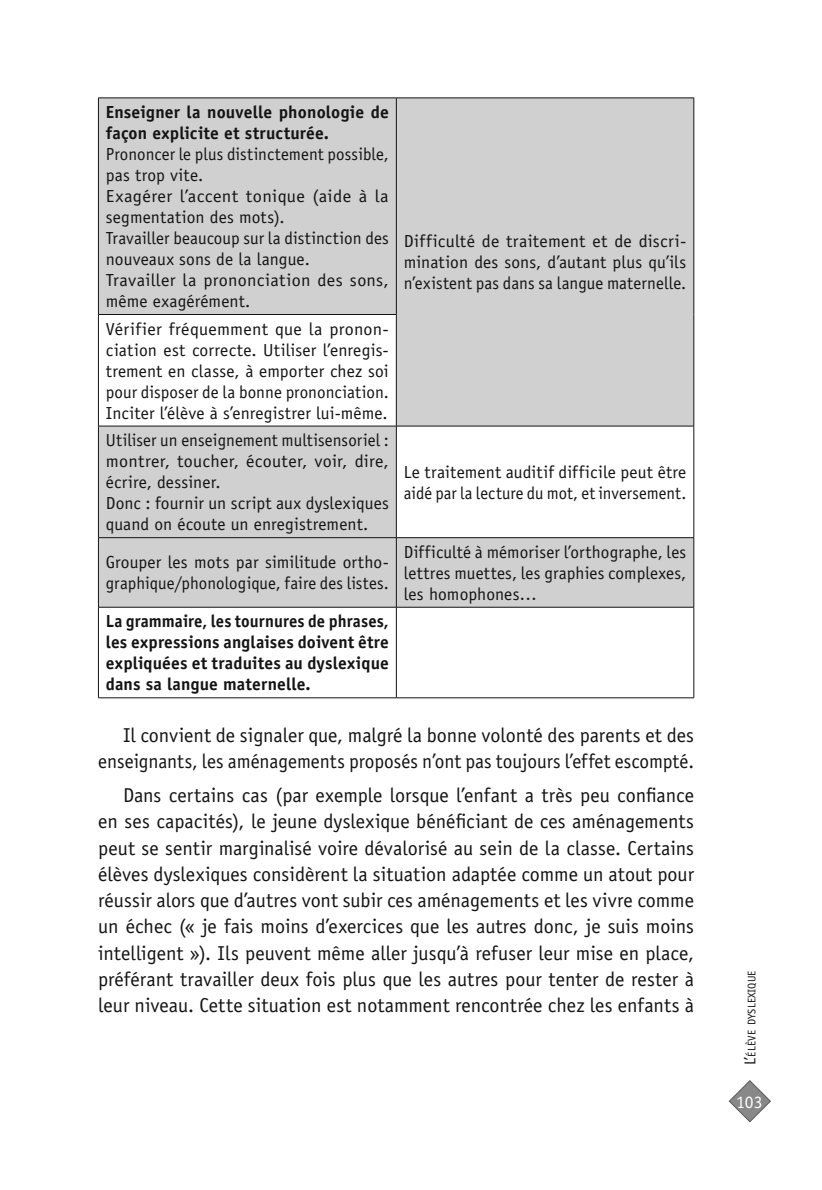
<style>
.page{position:relative;width:822px;height:1190px;background:#fff}
.page>*{position:absolute;margin:0;border:0;box-sizing:border-box;transform-origin:0 0}
.t1{font:20.12px/26.2px "Officina Sans Std";color:#141414;text-align:right}
.t2{font:17.5px/21px "Officina Sans Std";letter-spacing:.01em;color:#141414}
.t3{font:700 17.5px/21px "Officina Sans Std";letter-spacing:.01em;color:#141414;text-align:justify;scale:.95 1}
.t4{font:700 17.5px/21px "Officina Sans Std";letter-spacing:.01em;color:#141414}
.t5{font:17.5px "Officina Sans Std";color:#fff}
.t6{font:11.03px "Officina Sans Std";letter-spacing:.015em;color:#141414}
.s1{font-size:15.75px}
</style>
<div class="page">
<svg style="left:728px;top:1080px;width:43px;height:42px"></svg>
<svg style="left:99px;top:99px;width:594px;height:508px;fill:#d0d0d0"></svg>
<hr style="left:98px;top:98px;width:298px;height:1px;background:#141414">
<hr style="left:98px;top:98px;width:1px;height:216px;background:#141414">
<hr style="left:396px;top:98px;width:297px;height:1px;background:#141414">
<hr style="left:396px;top:98px;width:1px;height:216px;background:#141414">
<hr style="left:693px;top:98px;width:1px;height:216px;background:#141414">
<hr style="left:693px;top:314px;width:1px;height:112px;background:#141414">
<hr style="left:98px;top:314px;width:298px;height:1px;background:#141414">
<hr style="left:98px;top:315px;width:1px;height:111px;background:#141414">
<hr style="left:396px;top:315px;width:1px;height:111px;background:#141414">
<hr style="left:98px;top:426px;width:298px;height:1px;background:#141414">
<hr style="left:98px;top:426px;width:1px;height:111px;background:#141414">
<hr style="left:396px;top:426px;width:297px;height:1px;background:#141414">
<hr style="left:396px;top:426px;width:1px;height:111px;background:#141414">
<hr style="left:693px;top:426px;width:1px;height:111px;background:#141414">
<hr style="left:98px;top:537px;width:298px;height:1px;background:#141414">
<hr style="left:98px;top:538px;width:1px;height:69px;background:#141414">
<hr style="left:396px;top:537px;width:297px;height:1px;background:#141414">
<hr style="left:396px;top:538px;width:1px;height:69px;background:#141414">
<hr style="left:693px;top:538px;width:1px;height:69px;background:#141414">
<hr style="left:396px;top:607px;width:1px;height:90px;background:#141414">
<hr style="left:98px;top:607px;width:298px;height:1px;background:#141414">
<hr style="left:98px;top:607px;width:1px;height:90px;background:#141414">
<hr style="left:396px;top:607px;width:297px;height:1px;background:#141414">
<hr style="left:693px;top:607px;width:1px;height:90px;background:#141414">
<hr style="left:98px;top:697px;width:595px;height:1px;background:#141414">
<p class="t4" style="left:106px;top:103px;width:284px">Enseigner la nouvelle phonologie de façon explicite et structurée.</p>
<p class="t2" style="left:106px;top:145px;width:284px">Prononcer le plus distinctement possible, pas trop vite.<br>Exagérer l’accent tonique (aide à la segmentation des mots).<br>Travailler beaucoup sur la distinction des nouveaux sons de la langue.<br>Travailler la prononciation des sons, même exagérément.</p>
<p class="t2" style="left:106px;top:320px;width:284px;text-align:justify">Vérifier fréquemment que la pronon&shy;ciation est correcte. Utiliser l’enregis&shy;trement en classe, à emporter chez soi pour disposer de la bonne prononciation.<br>Inciter l’élève à s’enregistrer lui-même.</p>
<p class="t2" style="left:106px;top:431px;width:284px">Utiliser un enseignement multisensoriel : montrer, toucher, écouter, voir, dire, écrire, dessiner.<br>Donc : fournir un script aux dyslexiques quand on écoute un enregistrement.</p>
<p class="t2" style="left:403px;top:232px;width:284px;text-align:justify">Difficulté de traitement et de discri&shy;mination des sons, d’autant plus qu’ils n’existent pas dans sa langue maternelle.</p>
<p class="t2" style="left:403px;top:463px;width:284px">Le traitement auditif difficile peut être aidé par la lecture du mot, et inversement.</p>
<p class="t2" style="left:106px;top:553px;width:284px">Grouper les mots par similitude ortho&shy;graphique/phonologique, faire des listes.</p>
<p class="t2" style="left:403px;top:543px;width:284px;text-align:justify">Difficulté à mémoriser l’orthographe, les lettres muettes, les graphies complexes, les homophones…</p>
<p class="t3" style="left:106px;top:612px;width:299px">La grammaire, les tournures de phrases, les expressions anglaises doivent être expliquées et traduites au dyslexique dans sa langue maternelle.</p>
<p class="t1" style="left:98px;top:724px;width:597px">Il convient de signaler que, malgré la bonne volonté des parents et des enseignants, les aménagements proposés n’ont pas toujours l’effet escompté.</p>
<p class="t1" style="left:98px;top:784px;width:597px;text-align:justify;text-indent:25px">Dans certains cas (par exemple lorsque l’enfant a très peu confiance en ses capacités), le jeune dyslexique bénéficiant de ces aménagements peut se sentir marginalisé voire dévalorisé au sein de la classe. Certains élèves dyslexiques considèrent la situation adaptée comme un atout pour réussir alors que d’autres vont subir ces aménagements et les vivre comme un échec (« je fais moins d’exercices que les autres donc, je suis moins intelligent »). Ils peuvent même aller jusqu’à refuser leur mise en place, préférant travailler deux fois plus que les autres pour tenter de rester à leur niveau. Cette situation est notamment rencontrée chez les enfants à</p>
<p class="t6" style="left:747px;top:1065px;width:96px;rotate:-90deg"><span class="s1">L’</span>ÉLÈVE DYSLEXIQUE</p>
<p class="t5" style="left:736px;top:1095px;width:28px">103</p>
</div>
